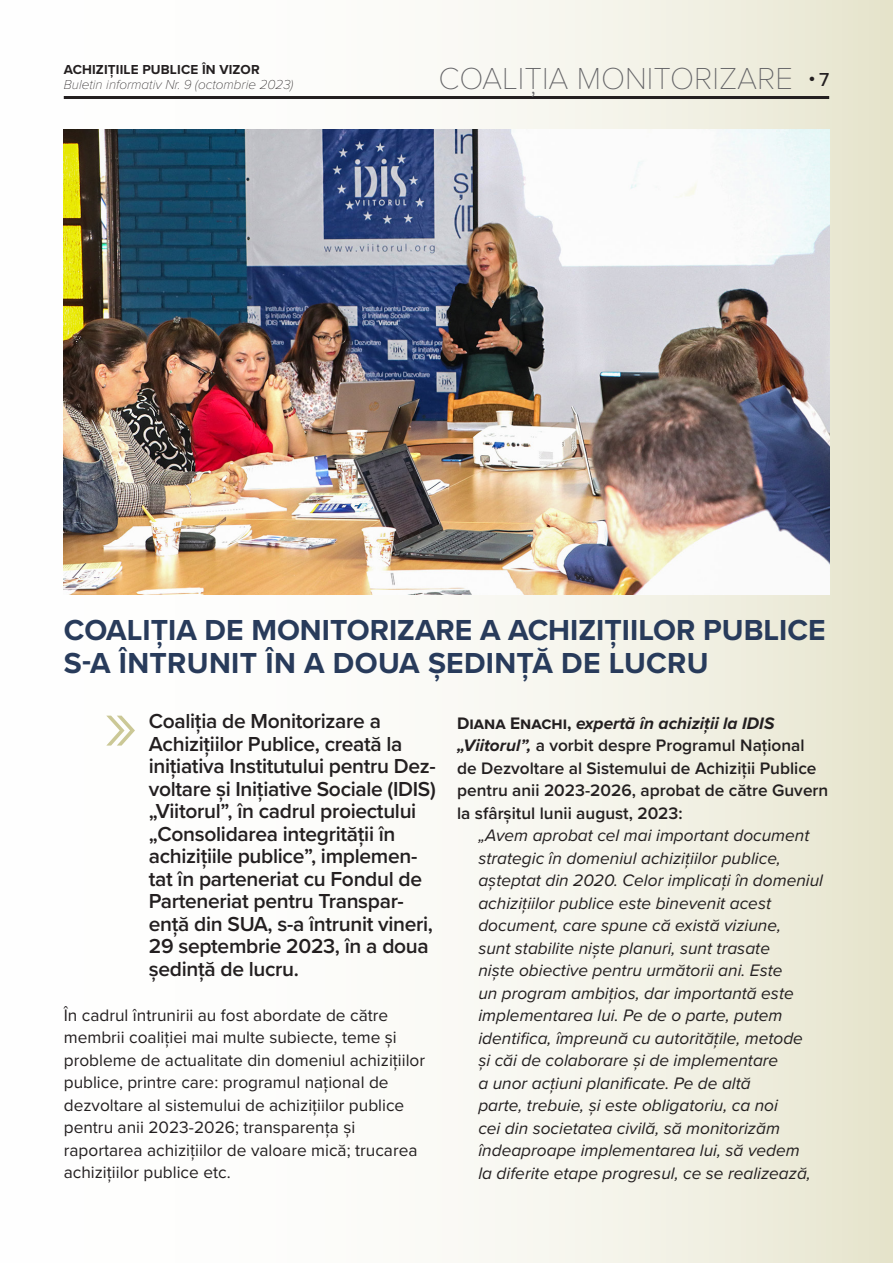
<style>
.page{position:relative;width:893px;height:1263px;background:#fff}
.page>*{position:absolute;margin:0;border:0;box-sizing:border-box;transform-origin:0 0}
.LEAD{font:300 83.85px "Proxima Nova";color:#cbc896}
.Rubrica_pagina{font:100 31.5px "Proxima Nova T";color:#636366}
.Titlu{font:700 30px/33px "Proxima Nova";color:#283b5b}
.LEAD-2{font:600 21px/22.5px "Proxima Nova";letter-spacing:-.015em;color:#231f20}
.t1{font:italic 17.25px/22.5px "Proxima Nova";color:#231f20}
.t2{font:17.25px/22.5px "Proxima Nova";color:#231f20}
.t3{font:600 17.25px/22.5px "Proxima Nova";color:#231f20}
.t4{font:italic 100 13.5px "Proxima Nova";color:#231f20}
.t5{font:700 13.5px "Proxima Nova";letter-spacing:.01em;color:#231f20}
.t6{font:700 7.5px "Proxima Nova";color:#231f20}
.s1{font-weight:500;font-size:19.5px}
.s2{font-weight:700}
.s3{font-weight:700;font-style:italic}
</style>
<div class="page">
<div style="left:0;top:0;width:893px;height:1263px;background:linear-gradient(to right,#fff,#ebead7)"></div>
<hr style="left:64px;top:96px;width:765px;height:3px;background:#231f20">
<img style="left:64px;top:129px;width:765px;height:465px">
<p class="t5" style="left:64px;top:60px;width:197px">ACHIZIȚIILE PUBLICE ÎN VIZOR</p>
<p class="t4" style="left:64px;top:75px;width:231px">Buletin informativ Nr. 9 (octombrie 2023)</p>
<p class="Rubrica_pagina" style="left:438px;top:55px;width:356px">COALIȚIA MONITORIZARE</p>
<p class="t6" style="left:809px;top:73px;width:21px">● <span class="s1">7</span></p>
<p class="Titlu" style="left:64px;top:613px;width:763px">COALIȚIA DE MONITORIZARE A ACHIZIȚIILOR PUBLICE<br>S-A ÎNTRUNIT ÎN A DOUA ȘEDINȚĂ DE LUCRU</p>
<p class="t3" style="left:457px;top:711px;width:373px"><span class="s2">Diana Enachi,</span> <span class="s3">expertă în achiziții la IDIS „Viitorul”,</span> a vorbit despre Programul Național de Dezvoltare al Sistemului de Achiziții Publice pentru anii 2023-2026, aprobat de către Guvern la sfârșitul lunii august, 2023:</p>
<p class="t1" style="left:478px;top:823px;width:346px">„Avem aprobat cel mai important document strategic în domeniul achizițiilor publice, așteptat din 2020. Celor implicați în domeniul achizițiilor publice este binevenit acest document, care spune că există viziune,<br>sunt stabilite niște planuri, sunt trasate<br>niște obiective pentru următorii ani. Este<br>un program ambițios, dar importantă este implementarea lui. Pe de o parte, putem identifica, împreună cu autoritățile, metode<br>și căi de colaborare și de implementare<br>a unor acțiuni planificate. Pe de altă<br>parte, trebuie, și este obligatoriu, ca noi<br>cei din societatea civilă, să monitorizăm îndeaproape implementarea lui, să vedem<br>la diferite etape progresul, ce se realizează,</p>
<p class="LEAD" style="left:104px;top:660px;width:35px">»</p>
<p class="LEAD-2" style="left:149px;top:709px;width:289px">Coaliția de Monitorizare a<br>Achizițiilor Publice, creată la inițiativa Institutului pentru Dez&shy;voltare și Inițiative Sociale (IDIS) „Viitorul”, în cadrul proiectului „Consolidarea integrității în achizițiile publice”, implemen&shy;tat în parteneriat cu Fondul de<br>Parteneriat pentru Transpar&shy;ență din SUA, s-a întrunit vineri,<br>29 septembrie 2023, în a doua ședință de lucru.</p>
<p class="t2" style="left:64px;top:1003px;width:363px">În cadrul întrunirii au fost abordate de către membrii coaliției mai multe subiecte, teme și probleme de actualitate din domeniul achizițiilor publice, printre care: programul național de dezvoltare al sistemului de achizițiilor publice pentru anii 2023-2026; transparența și raportarea achizițiilor de valoare mică; trucarea achizițiilor publice etc.</p>
</div>
